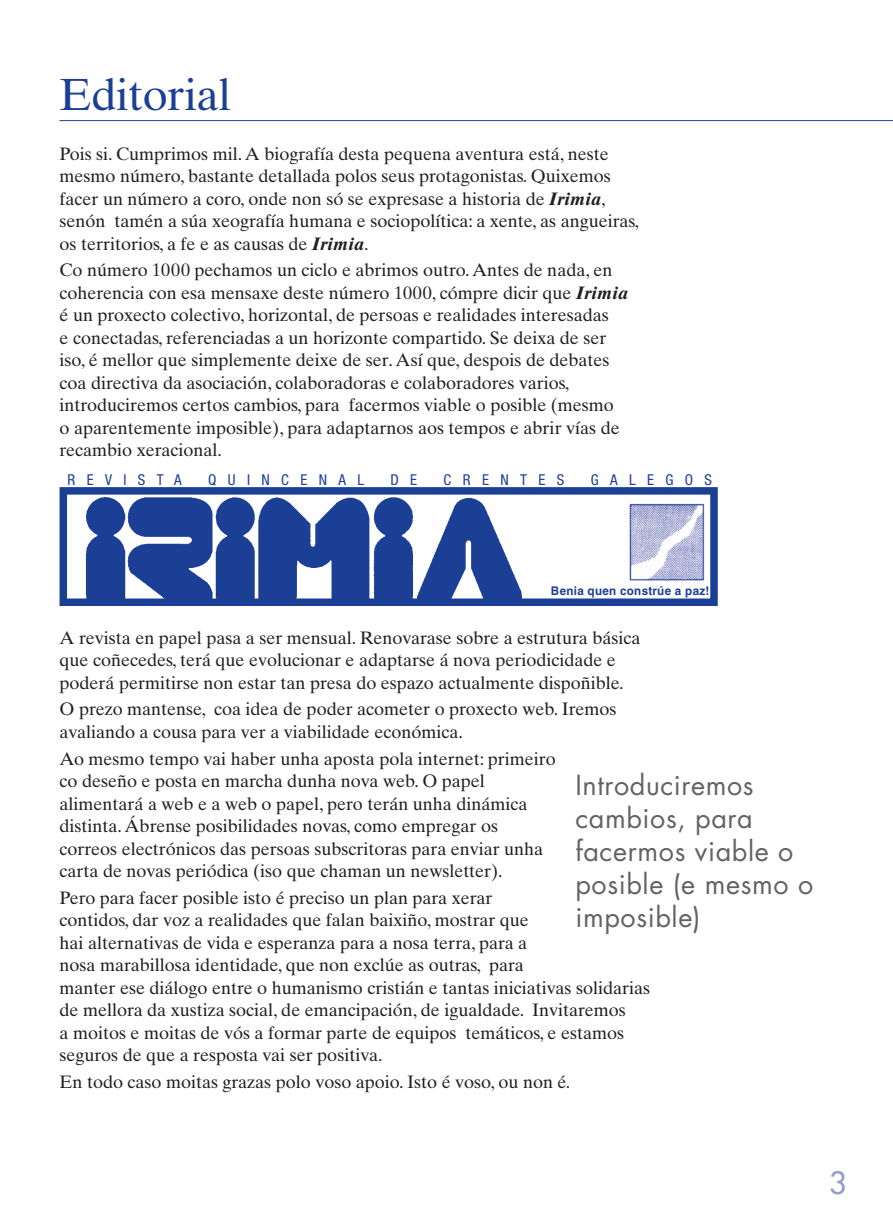
<style>
.page{position:relative;width:893px;height:1212px;background:#fff}
.page>*{position:absolute;margin:0;border:0;box-sizing:border-box;transform-origin:0 0}
.t1{font:45px "Times Ten LT Std";letter-spacing:-.01em;color:#1b3f94}
.t2{font:500 30px "Futura Std";color:#979aca}
.t3{font:27px/33px "Futura Std";letter-spacing:.02em;color:#636366}
.t4{font:18px/22.5px "Times Ten LT Std";color:#231f20}
.t5{font:condensed 15px "Helvetica Neue LT Std";letter-spacing:.76em;color:#1b3f94}
.t6{font:700 12px "Helvetica LT Std";letter-spacing:.025em;color:#1b3f94}
.s1{font-weight:700;font-style:italic}
</style>
<div class="page">
<hr style="left:60px;top:120px;width:833px;height:1px;background:#1b3f94">
<svg style="left:59px;top:487px;width:659px;height:119px"></svg>
<img style="left:626px;top:500px;width:79px;height:83px">
<h1 class="t1" style="left:60px;top:68px;width:173px">Editorial</h1>
<p class="t4" style="left:60px;top:142px;width:581px">Pois si. Cumprimos mil. A biografía desta pequena aventura está, neste mesmo número, bastante detallada polos seus protagonistas. Quixemos facer un número a coro, onde non só se expresase a historia de <span class="s1">Irimia</span>, senón tamén a súa xeografía humana e sociopolítica: a xente, as angueiras, os territorios, a fe e as causas de <span class="s1">Irimia</span>.</p>
<p class="t4" style="left:60px;top:259px;width:570px">Co número 1000 pechamos un ciclo e abrimos outro. Antes de nada, en coherencia con esa mensaxe deste número 1000, cómpre dicir que <span class="s1">Irimia </span>é un proxecto colectivo, horizontal, de persoas e realidades interesadas<br>e conectadas, referenciadas a un horizonte compartido. Se deixa de ser iso, é mellor que simplemente deixe de ser. Así que, despois de debates coa directiva da asociación, colaboradoras e colaboradores varios, introduciremos certos cambios, para facermos viable o posible (mesmo o aparentemente imposible), para adaptarnos aos tempos e abrir vías de recambio xeracional.</p>
<p class="t5" style="left:68px;top:471px;width:116px">REVISTA</p>
<p class="t5" style="left:208px;top:471px;width:157px">QUINCENAL</p>
<p class="t5" style="left:391px;top:471px;width:28px">D E</p>
<p class="t5" style="left:444px;top:471px;width:122px">CRENTES</p>
<p class="t5" style="left:591px;top:471px;width:123px">GALEGOS</p>
<p class="t6" style="left:551px;top:583px;width:160px">Benia quen constrúe a paz!</p>
<p class="t4" style="left:60px;top:626px;width:582px">A revista en papel pasa a ser mensual. Renovarase sobre a estrutura básica que coñecedes, terá que evolucionar e adaptarse á nova periodicidade e poderá permitirse non estar tan presa do espazo actualmente dispoñible.</p>
<p class="t4" style="left:60px;top:698px;width:558px">O prezo mantense, coa idea de poder acometer o proxecto web. Iremos avaliando a cousa para ver a viabilidade económica.</p>
<p class="t4" style="left:60px;top:747px;width:498px">Ao mesmo tempo vai haber unha aposta pola internet: primeiro co deseño e posta en marcha dunha nova web. O papel alimentará a web e a web o papel, pero terán unha dinámica distinta. Ábrense posibilidades novas, como empregar os correos electrónicos das persoas subscritoras para enviar unha carta de novas periódica (iso que chaman un newsletter).</p>
<p class="t4" style="left:60px;top:886px;width:592px">Pero para facer posible isto é preciso un plan para xerar<br>contidos, dar voz a realidades que falan baixiño, mostrar que<br>hai alternativas de vida e esperanza para a nosa terra, para a<br>nosa marabillosa identidade, que non exclúe as outras, para<br>manter ese diálogo entre o humanismo cristián e tantas iniciativas solidarias de mellora da xustiza social, de emancipación, de igualdade. Invitaremos<br>a moitos e moitas de vós a formar parte de equipos temáticos, e estamos seguros de que a resposta vai ser positiva.</p>
<p class="t4" style="left:60px;top:1070px;width:512px">En todo caso moitas grazas polo voso apoio. Isto é voso, ou non é.</p>
<h3 class="t3" style="left:575px;top:769px;width:239px">I ntroduciremos cambios, para facermos viable o posible (e mesmo o imposible)</h3>
<h2 class="t2" style="left:829px;top:1164px;width:19px">3</h2>
</div>
